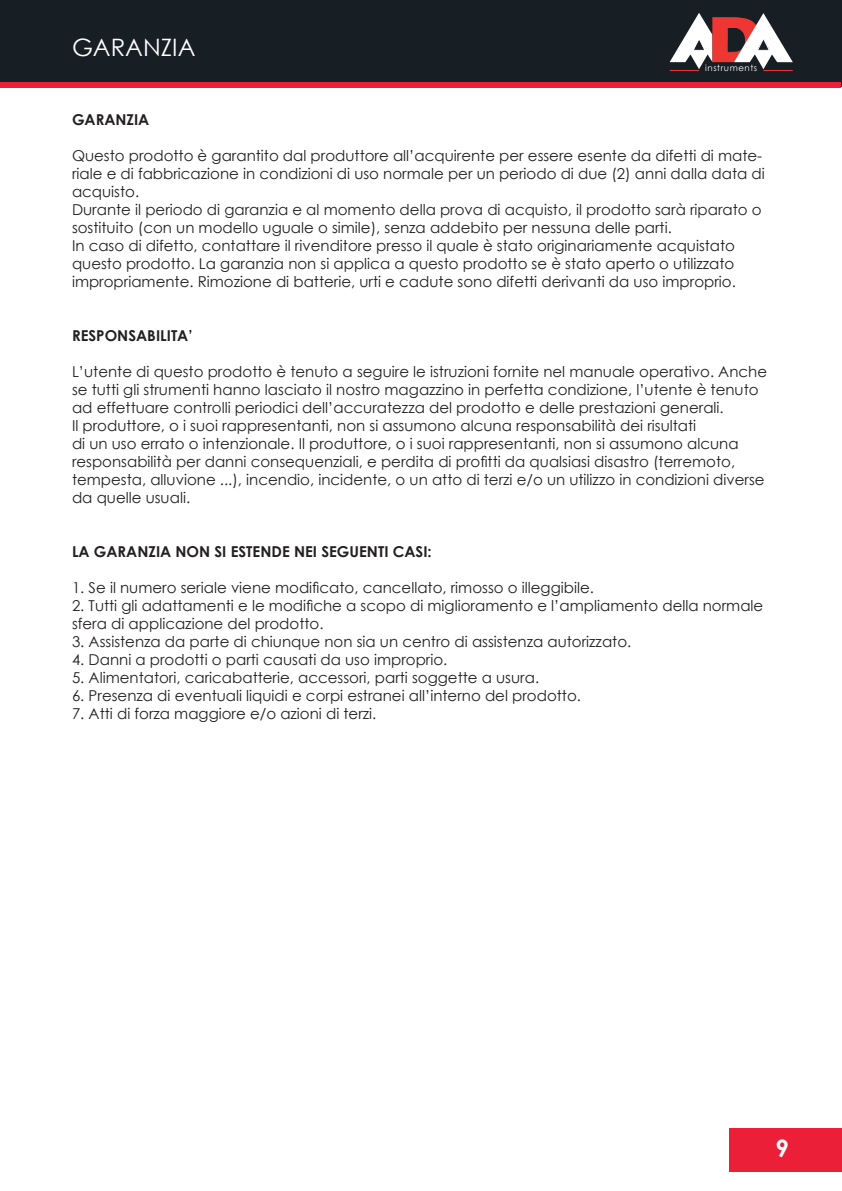
<style>
.page{position:relative;width:842px;height:1191px;background:#fff}
.page>*{position:absolute;margin:0;border:0;box-sizing:border-box;transform-origin:0 0}
.t1{font:24px "Century Gothic";color:#fff}
.t2{font:700 24px "Century Gothic";color:#fff}
.t3{font:15px/18px "Century Gothic";color:#231f20}
.t4{font:700 15px "Century Gothic";color:#231f20}
.t5{font:8.6px "Century Gothic";letter-spacing:.065em;color:#fff}
</style>
<div class="page">
<div style="left:0;top:0;width:842px;height:87px;background:#171e24"></div>
<div style="left:0;top:82px;width:841px;height:6px;background:#ed1e37"></div>
<svg style="left:670px;top:13px;width:123px;height:58px"></svg>
<hr style="left:763px;top:70px;width:30px;height:1px;background:#ee3732">
<div style="left:729px;top:1127px;width:113px;height:44px;background:#ec1f39"></div>
<p class="t1" style="left:72px;top:31px;width:125px">GARANZIA</p>
<p class="t5" style="left:705px;top:62px;width:53px">instruments</p>
<p class="t4" style="left:72px;top:108px;width:79px">GARANZIA</p>
<p class="t3" style="left:72px;top:146px;width:694px">Questo prodotto è garantito dal produttore all’acquirente per essere esente da difetti di mate&shy;riale e di fabbricazione in condizioni di uso normale per un periodo di due (2) anni dalla data di acquisto.<br>Durante il periodo di garanzia e al momento della prova di acquisto, il prodotto sarà riparato o sostituito (con un modello uguale o simile), senza addebito per nessuna delle parti.<br>In caso di difetto, contattare il rivenditore presso il quale è stato originariamente acquistato questo prodotto. La garanzia non si applica a questo prodotto se è stato aperto o utilizzato impropriamente. Rimozione di batterie, urti e cadute sono difetti derivanti da uso improprio.</p>
<p class="t4" style="left:72px;top:324px;width:122px">RESPONSABILITA’</p>
<p class="t3" style="left:72px;top:362px;width:697px">L’utente di questo prodotto è tenuto a seguire le istruzioni fornite nel manuale operativo. Anche se tutti gli strumenti hanno lasciato il nostro magazzino in perfetta condizione, l’utente è tenuto ad effettuare controlli periodici dell’accuratezza del prodotto e delle prestazioni generali.<br>Il produttore, o i suoi rappresentanti, non si assumono alcuna responsabilità dei risultati<br>di un uso errato o intenzionale. Il produttore, o i suoi rappresentanti, non si assumono alcuna responsabilità per danni consequenziali, e perdita di profitti da qualsiasi disastro (terremoto, tempesta, alluvione ...), incendio, incidente, o un atto di terzi e/o un utilizzo in condizioni diverse da quelle usuali.</p>
<p class="t4" style="left:72px;top:540px;width:361px">LA GARANZIA NON SI ESTENDE NEI SEGUENTI CASI:</p>
<p class="t3" style="left:72px;top:578px;width:523px">1. Se il numero seriale viene modificato, cancellato, rimosso o illeggibile.</p>
<p class="t3" style="left:72px;top:596px;width:693px">2. Tutti gli adattamenti e le modifiche a scopo di miglioramento e l’ampliamento della normale sfera di applicazione del prodotto.</p>
<p class="t3" style="left:72px;top:632px;width:561px">3. Assistenza da parte di chiunque non sia un centro di assistenza autorizzato.</p>
<p class="t3" style="left:72px;top:650px;width:377px">4. Danni a prodotti o parti causati da uso improprio.</p>
<p class="t3" style="left:72px;top:668px;width:469px">5. Alimentatori, caricabatterie, accessori, parti soggette a usura.</p>
<p class="t3" style="left:72px;top:686px;width:510px">6. Presenza di eventuali liquidi e corpi estranei all’interno del prodotto.</p>
<p class="t3" style="left:72px;top:704px;width:306px">7. Atti di forza maggiore e/o azioni di terzi.</p>
<h1 class="t2" style="left:776px;top:1129px;width:15px">9</h1>
</div>
